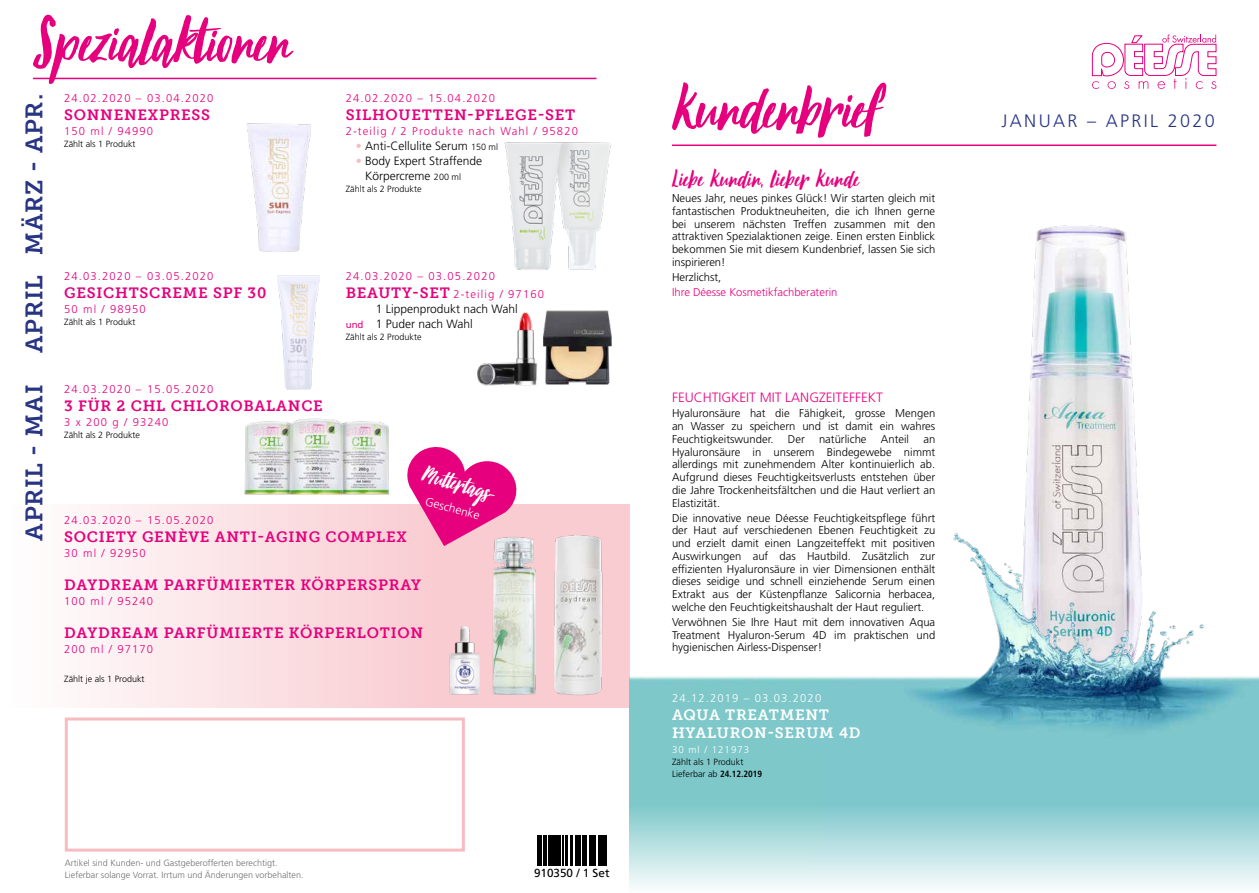
<style>
.page{position:relative;width:1259px;height:893px;background:#fff}
.page>*{position:absolute;margin:0;border:0;box-sizing:border-box;transform-origin:0 0}
.t1{font:78px "October Storm";color:#e6007d}
.t2{font:30px "October Storm";letter-spacing:.02em;color:#e6007d}
.t3{font:28.5px "October Storm";color:#fff}
.t4{font:24px "Museo Slab 700";letter-spacing:.03em;color:#283583}
.t5{font:300 18px "Frutiger LT Std";letter-spacing:.13em;color:#283583}
.t6{font:15px "Museo Slab 700";letter-spacing:.05em;color:#e6007d}
.t7{font:15px/18px "Museo Slab 700";letter-spacing:.05em;color:#fff}
.t8{font:300 13.5px "Frutiger LT Std";color:#e6007d}
.t9{font:300 12px/15px "Frutiger LT Std";color:#000}
.t10{font:300 12px "Frutiger LT Std";color:#fff}
.t11{font:11.7px "Frutiger LT Std";color:#000}
.t12{font:300 11.25px/12.8px "Frutiger LT Std";color:#000;text-align:justify}
.t13{font:300 11.25px/18px "Frutiger LT Std";letter-spacing:.1em;color:#e6007d}
.t14{font:300 11.25px "Frutiger LT Std";color:#e6007d}
.t15{font:300 11.25px "Frutiger LT Std";letter-spacing:.1em;color:#fff}
.t16{font:300 9.75px "Frutiger LT Std";letter-spacing:.1em;color:#fff}
.t17{font:300 9px/12px "Frutiger LT Std";color:#000}
.t18{font:300 9px/12px "Frutiger LT Std";color:#706f6f}
.s1{color:#f7bbc2}
.s2{font-size:9px}
.s3{font-family:"Museo Slab 700";font-weight:400;font-size:15px}
.s4{font-weight:400;font-size:9.75px;color:#e6007d}
.s5{font-weight:700;font-stretch:condensed}
</style>
<div class="page">
<svg style="left:537px;top:835px;width:70px;height:31px"></svg>
<hr style="left:537px;top:835px;width:2px;height:30px;background:#000">
<hr style="left:540px;top:835px;width:1px;height:30px;background:#000">
<hr style="left:543px;top:835px;width:3px;height:30px;background:#000">
<hr style="left:548px;top:835px;width:4px;height:30px;background:#000">
<hr style="left:553px;top:835px;width:2px;height:30px;background:#000">
<hr style="left:556px;top:835px;width:2px;height:30px;background:#000">
<hr style="left:559px;top:835px;width:1px;height:30px;background:#000">
<hr style="left:562px;top:835px;width:1px;height:30px;background:#000">
<hr style="left:565px;top:835px;width:3px;height:30px;background:#000">
<hr style="left:571px;top:835px;width:2px;height:30px;background:#000">
<hr style="left:576px;top:835px;width:1px;height:30px;background:#000">
<hr style="left:578px;top:835px;width:3px;height:30px;background:#000">
<hr style="left:582px;top:835px;width:1px;height:30px;background:#000">
<hr style="left:584px;top:835px;width:2px;height:30px;background:#000">
<hr style="left:589px;top:835px;width:3px;height:30px;background:#000">
<hr style="left:593px;top:835px;width:2px;height:30px;background:#000">
<hr style="left:598px;top:835px;width:3px;height:30px;background:#000">
<hr style="left:602px;top:835px;width:1px;height:30px;background:#000">
<hr style="left:604px;top:835px;width:2px;height:30px;background:#000">
<div style="left:0;top:504px;width:629px;height:204px;background:linear-gradient(to right,#fefafb,#f8c1c7)"></div>
<img style="left:246px;top:123px;width:65px;height:129px">
<img style="left:504px;top:142px;width:107px;height:128px">
<img style="left:477px;top:310px;width:135px;height:76px">
<img style="left:277px;top:275px;width:43px;height:115px">
<img style="left:244px;top:418px;width:146px;height:77px">
<img style="left:440px;top:619px;width:44px;height:84px">
<img style="left:484px;top:524px;width:56px;height:179px">
<img style="left:540px;top:524px;width:79px;height:179px">
<img style="left:1025px;top:225px;width:114px;height:288px">
<img style="left:629px;top:513px;width:630px;height:374px">
<hr style="left:672px;top:145px;width:544px;height:1px;background:#e6007d">
<div style="left:65px;top:717px;width:400px;height:135px;background:#fff;border:3px solid #f7bbc2"></div>
<svg style="left:406px;top:447px;width:113px;height:99px;background:#ed57a5"></svg>
<svg style="left:1092px;top:34px;width:124px;height:55px"></svg>
<hr style="left:33px;top:78px;width:563px;height:1px;background:#e6007d">
<h1 class="t1" style="left:33px;top:4px;width:257px">Spezialaktionen</h1>
<h3 class="t4" style="left:21px;top:255px;width:163px;rotate:-90deg">MÄRZ - APR.</h3>
<h3 class="t4" style="left:21px;top:353px;width:79px;rotate:-90deg">APRIL</h3>
<h3 class="t4" style="left:21px;top:541px;width:157px;rotate:-90deg">APRIL - MAI</h3>
<p class="t13" style="left:64px;top:89px;width:151px">24.02.2020 – 03.04.2020</p>
<h3 class="t6" style="left:64px;top:106px;width:147px">SONNENEXPRESS</h3>
<p class="t13" style="left:64px;top:122px;width:91px">150 ml / 94990</p>
<p class="t17" style="left:64px;top:138px;width:73px">Zählt als 1 Produkt</p>
<p class="t13" style="left:346px;top:89px;width:151px">24.02.2020 – 15.04.2020</p>
<h3 class="t6" style="left:346px;top:106px;width:231px">SILHOUETTEN-PFLEGE-SET</h3>
<p class="t13" style="left:346px;top:122px;width:234px">2-teilig / 2 Produkte nach Wahl / 95820</p>
<p class="t9" style="left:356px;top:139px;width:144px"><span class="s1">•</span> Anti-Cellulite Serum <span class="s2">150 ml</span></p>
<p class="t9" style="left:365px;top:154px;width:119px;text-indent:-9px"><span class="s1">•</span> Body Expert Straffende<br>Körpercreme <span class="s2">200 ml</span></p>
<p class="t17" style="left:346px;top:183px;width:77px">Zählt als 2 Produkte</p>
<p class="t13" style="left:64px;top:268px;width:151px">24.03.2020 – 03.05.2020</p>
<h3 class="t6" style="left:64px;top:285px;width:204px">GESICHTSCREME SPF 30</h3>
<p class="t13" style="left:64px;top:301px;width:83px">50 ml / 98950</p>
<p class="t17" style="left:64px;top:316px;width:73px">Zählt als 1 Produkt</p>
<p class="t13" style="left:64px;top:380px;width:151px">24.03.2020 – 15.05.2020</p>
<h3 class="t6" style="left:64px;top:397px;width:260px">3 FÜR 2 CHL CHLOROBALANCE</h3>
<p class="t13" style="left:64px;top:413px;width:106px">3 x 200 g / 93240</p>
<p class="t17" style="left:64px;top:429px;width:77px">Zählt als 2 Produkte</p>
<p class="t13" style="left:346px;top:268px;width:200px">24.03.2020 – 03.05.2020<br><span class="s3">BEAUTY-SET</span> 2-teilig / 97160</p>
<p class="t9" style="left:346px;top:302px;width:174px;text-indent:30px">1 Lippenprodukt nach Wahl <span class="s4">und</span> 1 Puder nach Wahl</p>
<p class="t17" style="left:346px;top:331px;width:77px">Zählt als 2 Produkte</p>
<h3 class="t3" style="left:426px;top:461px;width:85px;rotate:15deg">Muttertags-</h3>
<p class="t10" style="left:427px;top:494px;width:58px;rotate:16deg">Geschenke</p>
<p class="t13" style="left:64px;top:511px;width:151px">24.03.2020 – 15.05.2020</p>
<h3 class="t6" style="left:64px;top:528px;width:344px">SOCIETY GENÈVE ANTI-AGING COMPLEX</h3>
<p class="t13" style="left:64px;top:544px;width:83px">30 ml / 92950</p>
<h3 class="t6" style="left:64px;top:576px;width:358px">DAYDREAM PARFÜMIERTER KÖRPERSPRAY</h3>
<p class="t13" style="left:64px;top:592px;width:91px">100 ml / 95240</p>
<h3 class="t6" style="left:64px;top:624px;width:360px">DAYDREAM PARFÜMIERTE KÖRPERLOTION</h3>
<p class="t13" style="left:64px;top:640px;width:91px">200 ml / 97170</p>
<p class="t17" style="left:64px;top:673px;width:82px">Zählt je als 1 Produkt</p>
<p class="t18" style="left:65px;top:857px;width:240px">Artikel sind Kunden- und Gastgeberofferten berechtigt.<br>Lieferbar solange Vorrat. Irrtum und Änderungen vorbehalten.</p>
<p class="t11" style="left:534px;top:866px;width:77px">910350 / 1 Set</p>
<h1 class="t1" style="left:672px;top:71px;width:211px">Kundenbrief</h1>
<h2 class="t2" style="left:672px;top:165px;width:188px">Liebe Kundin, lieber Kunde</h2>
<p class="t12" style="left:672px;top:192px;width:265px">Neues Jahr, neues pinkes Glück! Wir starten gleich mit fantastischen Produktneuheiten, die ich Ihnen gerne bei unserem nächsten Treffen zusammen mit den attraktiven Spezialaktionen zeige. Einen ersten Einblick bekommen Sie mit diesem Kundenbrief, lassen Sie sich inspirieren!</p>
<p class="t12" style="left:672px;top:271px;width:51px">Herzlichst,</p>
<p class="t14" style="left:672px;top:286px;width:167px">Ihre Déesse Kosmetikfachberaterin</p>
<p class="t8" style="left:672px;top:390px;width:212px">FEUCHTIGKEIT MIT LANGZEITEFFEKT</p>
<p class="t12" style="left:672px;top:407px;width:265px">Hyaluronsäure hat die Fähigkeit, grosse Mengen an Wasser zu speichern und ist damit ein wahres Feuchtigkeitswunder.</p>
<p class="t12" style="left:788px;top:433px;width:18px">Der</p>
<p class="t12" style="left:819px;top:433px;width:49px">natürliche</p>
<p class="t12" style="left:881px;top:433px;width:30px">Anteil</p>
<p class="t12" style="left:672px;top:433px;width:265px;text-indent:251px">an Hyaluronsäure in unserem Bindegewebe nimmt allerdings mit zunehmendem Alter kontinuierlich ab.<br>Aufgrund dieses Feuchtigkeitsverlusts entstehen über die Jahre Trockenheitsfältchen und die Haut verliert an Elastizität.</p>
<p class="t12" style="left:672px;top:512px;width:265px">Die innovative neue Déesse Feuchtigkeitspflege führt der Haut auf verschiedenen Ebenen Feuchtigkeit zu und erzielt damit einen Langzeiteffekt mit positiven Auswirkungen auf das Hautbild. Zusätzlich zur effizienten Hyaluronsäure in vier Dimensionen enthält dieses seidige und schnell einziehende Serum einen Extrakt aus der Küstenpflanze Salicornia herbacea, welche den Feuchtigkeitshaushalt der Haut reguliert.</p>
<p class="t12" style="left:672px;top:616px;width:265px">Verwöhnen Sie Ihre Haut mit dem innovativen Aqua Treatment Hyaluron-Serum 4D im praktischen und hygienischen Airless-Dispenser!</p>
<p class="t15" style="left:672px;top:691px;width:151px">24.12.2019 – 03.03.2020</p>
<h3 class="t7" style="left:672px;top:705px;width:190px">AQUA TREATMENT<br>HYALURON-SERUM 4D</h3>
<p class="t16" style="left:672px;top:744px;width:79px">30 ml / 121973</p>
<p class="t17" style="left:672px;top:756px;width:92px">Zählt als 1 Produkt<br>Lieferbar ab <span class="s5">24.12.2019</span></p>
<h3 class="t5" style="left:1001px;top:111px;width:215px">JANUAR – APRIL 2020</h3>
</div>
